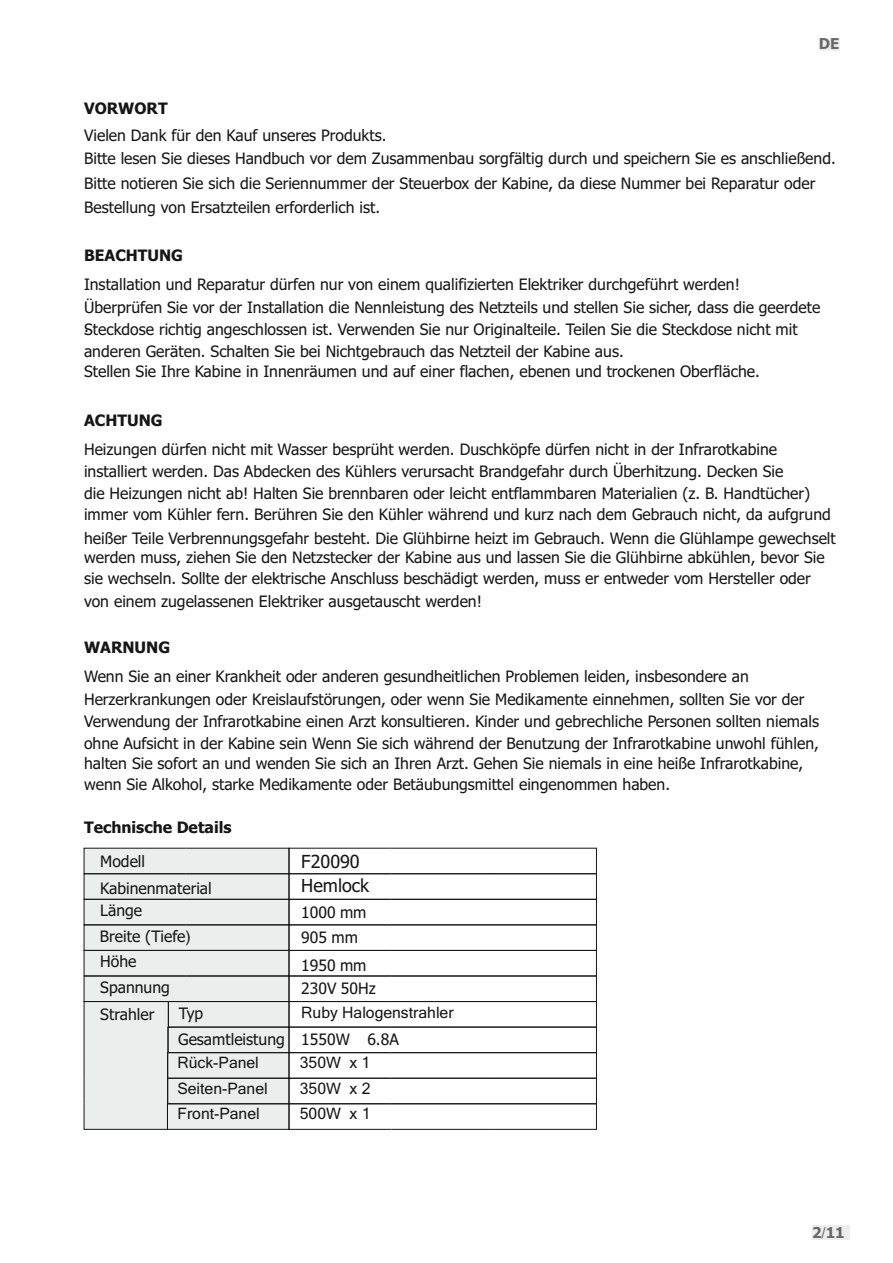
<style>
.page{position:relative;width:893px;height:1263px;background:#fff}
.page>*{position:absolute;margin:0;border:0;box-sizing:border-box;transform-origin:0 0}
.t1{font:18px "Tahoma";color:#151616}
.t2{font:15.75px/22.4px "Tahoma";color:#151616}
.t3{font:15.75px/25.5px "Microsoft Sans Serif";color:#151616}
.t4{font:700 15.75px "Tahoma";color:#151616}
.t5{font:700 15px "Tahoma";color:#686868}
.s1{font-family:"Arial Unicode MS"}
.s2{font-family:"Arial Unicode MS";font-weight:400}
</style>
<div class="page">
<div style="left:812px;top:1225px;width:37px;height:15px;background:#eceded"></div>
<div style="left:820px;top:38px;width:19px;height:12px;background:#eceded"></div>
<div style="left:84px;top:848px;width:205px;height:281px;background:#eceded"></div>
<div style="left:84px;top:873px;width:103px;height:26px;border:1px solid #151616"></div>
<div style="left:84px;top:899px;width:103px;height:26px;border:1px solid #151616"></div>
<div style="left:84px;top:950px;width:103px;height:26px;border:1px solid #151616"></div>
<div style="left:84px;top:976px;width:103px;height:26px;border:1px solid #151616"></div>
<div style="left:84px;top:1001px;width:85px;height:26px;border:1px solid #151616"></div>
<svg style="left:84px;top:1027px;width:1px;height:76px"></svg>
<svg style="left:167px;top:1027px;width:1px;height:25px"></svg>
<div style="left:186px;top:873px;width:103px;height:26px;border:1px solid #151616"></div>
<div style="left:186px;top:899px;width:103px;height:26px;border:1px solid #151616"></div>
<div style="left:186px;top:950px;width:103px;height:26px;border:1px solid #151616"></div>
<div style="left:186px;top:976px;width:103px;height:26px;border:1px solid #151616"></div>
<div style="left:168px;top:1001px;width:121px;height:26px;border:1px solid #151616"></div>
<div style="left:168px;top:1027px;width:121px;height:26px;border:1px solid #151616"></div>
<div style="left:167px;top:1052px;width:122px;height:26px;border:1px solid #151616"></div>
<div style="left:167px;top:1078px;width:122px;height:26px;border:1px solid #151616"></div>
<div style="left:167px;top:1103px;width:122px;height:26px;border:1px solid #151616"></div>
<div style="left:289px;top:873px;width:103px;height:26px;border:1px solid #151616"></div>
<div style="left:289px;top:899px;width:103px;height:26px;border:1px solid #151616"></div>
<div style="left:289px;top:950px;width:103px;height:26px;border:1px solid #151616"></div>
<div style="left:289px;top:976px;width:103px;height:26px;border:1px solid #151616"></div>
<div style="left:289px;top:1001px;width:103px;height:26px;border:1px solid #151616"></div>
<div style="left:289px;top:1027px;width:103px;height:26px;border:1px solid #151616"></div>
<div style="left:289px;top:1052px;width:103px;height:26px;border:1px solid #151616"></div>
<div style="left:289px;top:1078px;width:103px;height:26px;border:1px solid #151616"></div>
<div style="left:289px;top:1103px;width:103px;height:26px;border:1px solid #151616"></div>
<hr style="left:391px;top:848px;width:103px;height:1px;background:#151616">
<hr style="left:391px;top:873px;width:103px;height:1px;background:#151616">
<hr style="left:391px;top:899px;width:103px;height:1px;background:#151616">
<hr style="left:391px;top:924px;width:103px;height:1px;background:#151616">
<hr style="left:391px;top:950px;width:103px;height:1px;background:#151616">
<hr style="left:391px;top:976px;width:103px;height:1px;background:#151616">
<hr style="left:391px;top:1001px;width:103px;height:1px;background:#151616">
<hr style="left:391px;top:1027px;width:103px;height:1px;background:#151616">
<hr style="left:391px;top:1052px;width:103px;height:1px;background:#151616">
<hr style="left:391px;top:1078px;width:103px;height:1px;background:#151616">
<hr style="left:391px;top:1103px;width:103px;height:1px;background:#151616">
<hr style="left:391px;top:1129px;width:103px;height:1px;background:#151616">
<div style="left:494px;top:873px;width:103px;height:26px;border:1px solid #151616"></div>
<div style="left:494px;top:899px;width:103px;height:26px;border:1px solid #151616"></div>
<div style="left:494px;top:950px;width:103px;height:26px;border:1px solid #151616"></div>
<div style="left:494px;top:976px;width:103px;height:26px;border:1px solid #151616"></div>
<div style="left:494px;top:1001px;width:103px;height:26px;border:1px solid #151616"></div>
<div style="left:494px;top:1027px;width:103px;height:26px;border:1px solid #151616"></div>
<div style="left:494px;top:1052px;width:103px;height:26px;border:1px solid #151616"></div>
<div style="left:494px;top:1078px;width:103px;height:26px;border:1px solid #151616"></div>
<div style="left:494px;top:1103px;width:103px;height:26px;border:1px solid #151616"></div>
<p class="t5" style="left:819px;top:37px;width:22px">DE</p>
<p class="t4" style="left:84px;top:102px;width:85px">VORWORT</p>
<p class="t2" style="left:84px;top:124px;width:753px;line-height:24px">Vielen Dank für den Kauf unseres Produkts.<br>Bitte lesen Sie dieses Handbuch vor dem Zusammenbau sorgfältig durch und speichern Sie es anschließend.<br>Bitte notieren Sie sich die Seriennummer der Steuerbox der Kabine, da diese Nummer bei Reparatur oder</p>
<p class="t2" style="left:84px;top:197px;width:298px">Bestellung von Ersatzteilen erforderlich ist.</p>
<p class="t4" style="left:84px;top:249px;width:100px">BEACHTUNG</p>
<p class="t2" style="left:84px;top:274px;width:738px">Installation und Reparatur dürfen nur von einem qualifizierten Elektriker durchgeführt werden!<br>Überprüfen Sie vor der Installation die Nennleistung des Netzteils und stellen Sie sicher, dass die geerdete . Steckdose richtig angeschlossen ist. Verwenden Sie nur Originalteile. Teilen Sie die Steckdose nicht mit anderen Geräten. Schalten Sie bei Nichtgebrauch das Netzteil der Kabine aus.</p>
<p class="t2" style="left:84px;top:361px;width:677px">Stellen Sie Ihre Kabine in Innenräumen und auf einer flachen, ebenen und trockenen Oberfläche.</p>
<p class="t4" style="left:84px;top:414px;width:80px">ACHTUNG</p>
<p class="t2" style="left:84px;top:439px;width:748px;line-height:21.9px">Heizungen dürfen nicht mit Wasser besprüht werden. Duschköpfe dürfen nicht in der Infrarotkabine installiert werden. Das Abdecken des Kühlers verursacht Brandgefahr durch Überhitzung. Decken Sie<br>die Heizungen nicht ab! Halten Sie brennbaren oder leicht entflammbaren Materialien (z. B. Handtücher) immer vom Kühler fern. Berühren Sie den Kühler während und kurz nach dem Gebrauch nicht, da aufgrund</p>
<p class="t2" style="left:84px;top:529px;width:753px;line-height:20.1px">heißer Teile Verbrennungsgefahr besteht. Die Glühbirne heizt im Gebrauch. Wenn die Glühlampe gewechselt werden muss, ziehen Sie den Netzstecker der Kabine aus und lassen Sie die Glühbirne abkühlen, bevor Sie sie wechseln. Sollte der elektrische Anschluss beschädigt werden, muss er entweder vom Hersteller oder</p>
<p class="t2" style="left:84px;top:591px;width:399px">von einem zugelassenen Elektriker ausgetauscht werden!</p>
<p class="t4" style="left:84px;top:641px;width:88px">WARNUNG</p>
<p class="t2" style="left:84px;top:666px;width:736px">Wenn Sie an einer Krankheit oder anderen gesundheitlichen Problemen leiden, insbesondere an Herzerkrankungen oder Kreislaufstörungen, oder wenn Sie Medikamente einnehmen, sollten Sie vor der Verwendung der Infrarotkabine einen Arzt konsultieren. Kinder und gebrechliche Personen sollten niemals ohne Aufsicht in der Kabine sein Wenn Sie sich während der Benutzung der Infrarotkabine unwohl fühlen,</p>
<p class="t2" style="left:84px;top:753px;width:721px">halten Sie sofort an und wenden Sie sich an Ihren Arzt. Gehen Sie niemals in eine heiße Infrarotkabine,</p>
<p class="t2" style="left:84px;top:775px;width:588px">wenn Sie Alkohol, starke Medikamente oder Betäubungsmittel eingenommen haben.</p>
<p class="t4" style="left:84px;top:821px;width:149px">Technische Details</p>
<p class="t2" style="left:100px;top:848px;width:113px;line-height:27.2px">Modell<br>Kabinenmaterial</p>
<p class="t2" style="left:100px;top:899px;width:93px;line-height:25.5px">Länge<br>Breite (Tiefe<span class="s1">)<br></span>Höhe<br>Spannung</p>
<p class="t2" style="left:100px;top:1004px;width:56px">Strahler</p>
<p class="t2" style="left:178px;top:1002px;width:108px;line-height:25.5px">Typ<br>Gesamtleistung</p>
<p class="t1" style="left:301px;top:854px;width:60px">F20090</p>
<p class="t1" style="left:301px;top:878px;width:69px">Hemlock</p>
<p class="t2" style="left:301px;top:900px;width:67px;line-height:25.5px">1000 mm<br>905 mm</p>
<p class="t2" style="left:301px;top:955px;width:76px;line-height:23.4px">1950 mm<br>230V 50Hz</p>
<p class="t3" style="left:301px;top:1001px;width:154px">Ruby Halogenstrahler</p>
<p class="t2" style="left:301px;top:1030px;width:99px">1550W 6.8A</p>
<p class="t3" style="left:177px;top:1051px;width:92px">Rück-Panel<br>Seiten-Panel<br>Front-Panel</p>
<p class="t3" style="left:300px;top:1051px;width:72px;text-align:justify">350W x 1<br>350W x 2<br>500W x 1</p>
<p class="t5" style="left:812px;top:1227px;width:34px">2<span class="s2">/</span>11</p>
</div>
